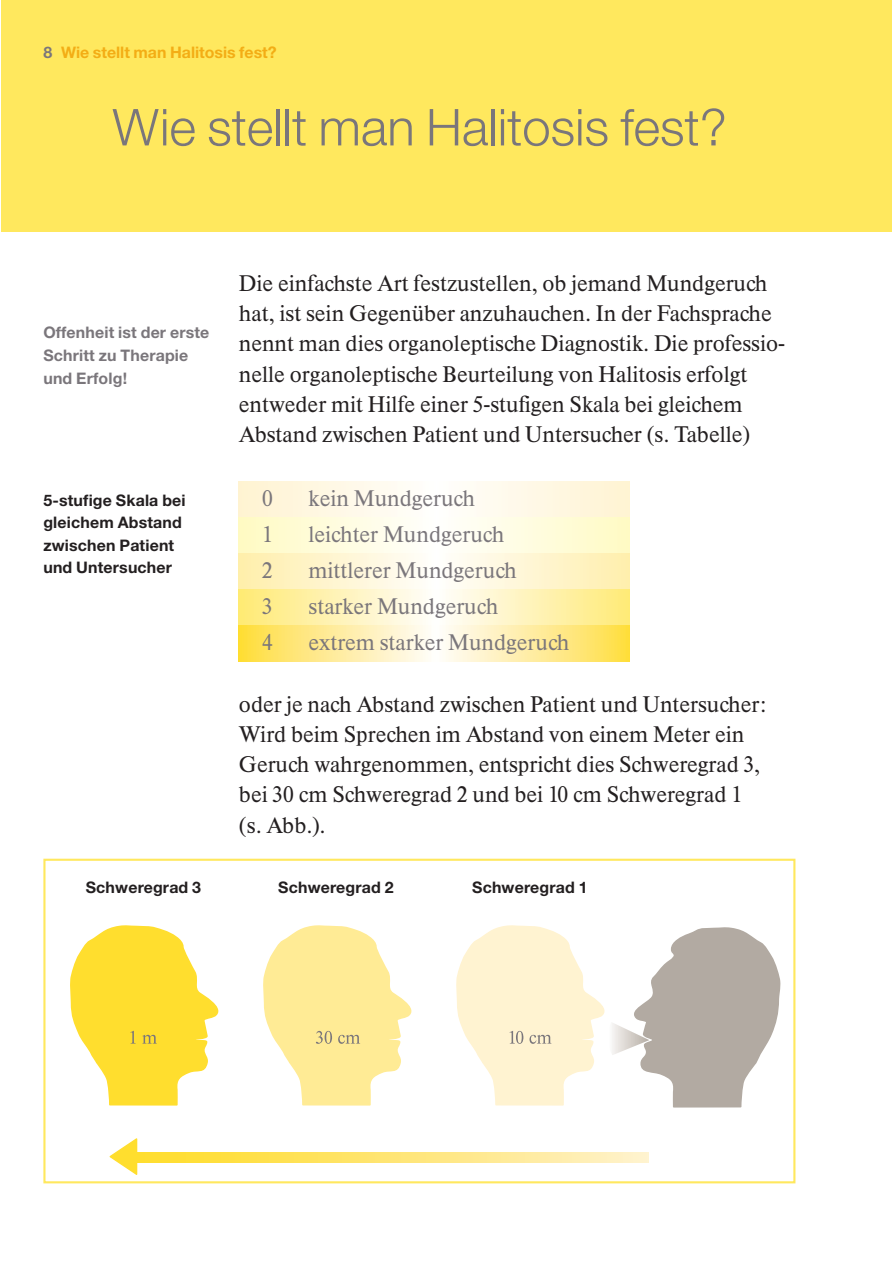
<style>
.page{position:relative;width:893px;height:1263px;background:#fff}
.page>*{position:absolute;margin:0;border:0;box-sizing:border-box;transform-origin:0 0}
.t1{font:300 50.85px "Helvetica Neue";color:#7a767b}
.t2{font:500 22.2px/30px "Times BQ";color:#231f20}
.t3{font:500 22.2px "Times BQ";color:#7a767b}
.t4{font:700 15.9px/22.5px "Helvetica Neue";letter-spacing:.01em;color:#231f20}
.t5{font:700 15.9px/22.5px "Helvetica Neue";letter-spacing:.01em;color:#7a767b}
.t6{font:700 15.9px "Helvetica Neue";color:#f3ad15}
.s1{color:#7a767b}
</style>
<div class="page">
<div style="left:1px;top:0;width:890px;height:232px;background:#ffe85e"></div>
<svg style="left:70px;top:925px;width:149px;height:181px"></svg>
<svg style="left:263px;top:925px;width:149px;height:181px"></svg>
<svg style="left:456px;top:925px;width:324px;height:183px"></svg>
<svg style="left:138px;top:1153px;width:510px;height:10px;background:#ffe676"></svg>
<svg style="left:109px;top:1138px;width:29px;height:37px"></svg>
<div style="left:43px;top:859px;width:752px;height:324px;border:2px solid #ffe85e"></div>
<svg style="left:239px;top:481px;width:390px;height:36px"></svg>
<svg style="left:239px;top:517px;width:390px;height:36px"></svg>
<svg style="left:239px;top:553px;width:390px;height:36px"></svg>
<svg style="left:239px;top:589px;width:390px;height:36px;background:#fff3b8"></svg>
<svg style="left:239px;top:625px;width:390px;height:36px;background:#ffec9f"></svg>
<p class="t6" style="left:43px;top:46px;width:235px"><span class="s1">8</span> Wie stellt man Halitosis fest?</p>
<h1 class="t1" style="left:113px;top:109px;width:616px">Wie stellt man Halitosis fest?</h1>
<p class="t5" style="left:43px;top:323px;width:167px">Offenheit ist der erste<br>Schritt zu Therapie und Erfolg!</p>
<p class="t2" style="left:239px;top:270px;width:547px">Die einfachste Art festzustellen, ob jemand Mundgeruch hat, ist sein Gegenüber anzuhauchen. In der Fachsprache nennt man dies organoleptische Diagnostik. Die professio&shy;nelle organoleptische Beurteilung von Halitosis erfolgt entweder mit Hilfe einer 5-stufigen Skala bei gleichem Abstand zwischen Patient und Untersucher (s. Tabelle)</p>
<p class="t4" style="left:43px;top:490px;width:144px">5-stufige Skala bei gleichem Abstand zwischen Patient und Untersucher</p>
<p class="t3" style="left:262px;top:490px;width:12px">0</p>
<p class="t3" style="left:308px;top:490px;width:168px">kein Mundgeruch</p>
<p class="t3" style="left:262px;top:526px;width:12px">1</p>
<p class="t3" style="left:308px;top:526px;width:197px">leichter Mundgeruch</p>
<p class="t3" style="left:262px;top:562px;width:12px">2</p>
<p class="t3" style="left:308px;top:562px;width:210px">mittlerer Mundgeruch</p>
<p class="t3" style="left:262px;top:598px;width:12px">3</p>
<p class="t3" style="left:308px;top:598px;width:191px">starker Mundgeruch</p>
<p class="t3" style="left:262px;top:634px;width:12px">4</p>
<p class="t3" style="left:308px;top:634px;width:262px">extrem starker Mundgeruch</p>
<p class="t2" style="left:239px;top:691px;width:529px">oder je nach Abstand zwischen Patient und Untersucher:<br>Wird beim Sprechen im Abstand von einem Meter ein Geruch wahrgenommen, entspricht dies Schweregrad 3, bei 30 cm Schweregrad 2 und bei 10 cm Schweregrad 1 (s. Abb.).</p>
<p class="t4" style="left:86px;top:878px;width:117px">Schweregrad 3</p>
<p class="t4" style="left:278px;top:878px;width:117px">Schweregrad 2</p>
<p class="t4" style="left:472px;top:878px;width:117px">Schweregrad 1</p>
</div>
